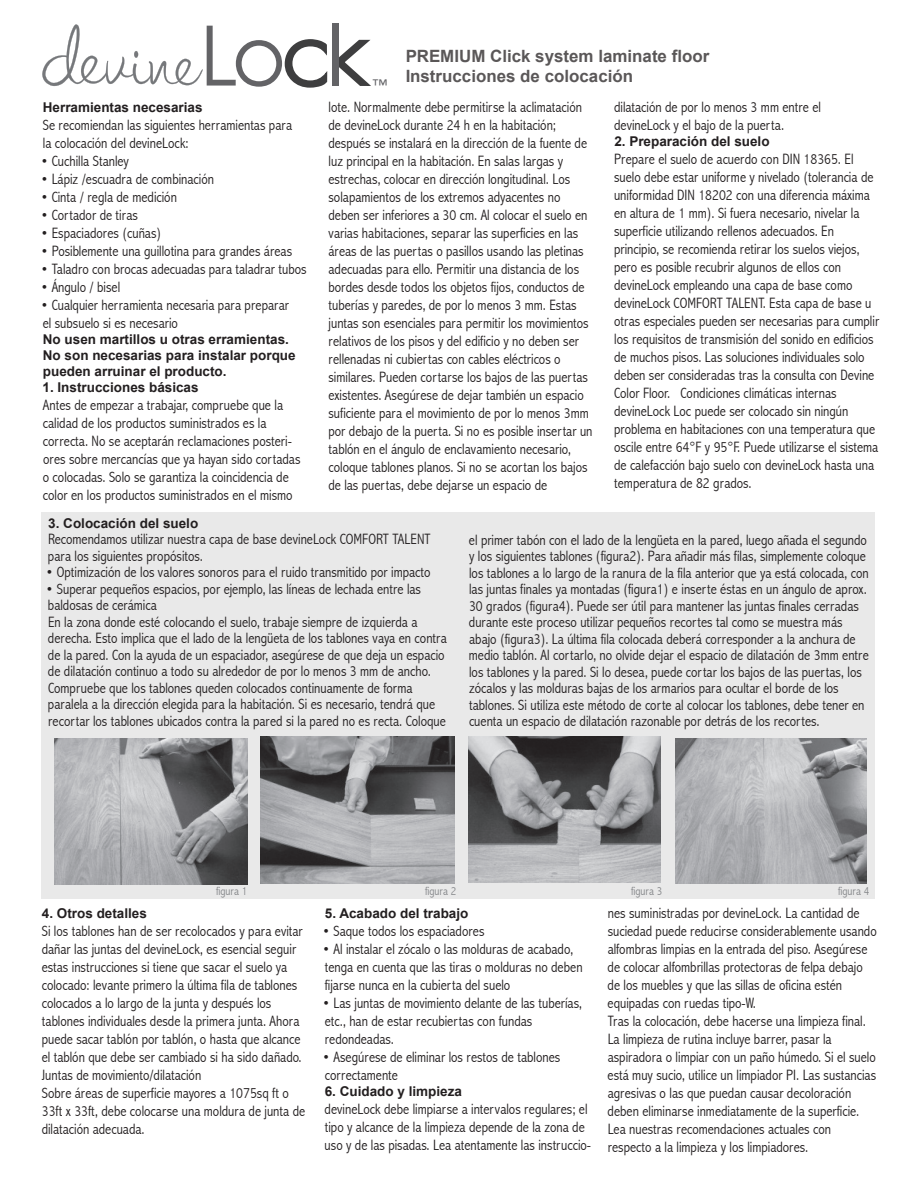
<style>
.page{position:relative;width:918px;height:1188px;background:#fff}
.page>*{position:absolute;margin:0;border:0;box-sizing:border-box;transform-origin:0 0}
.t1{font:700 16.95px/20.2px "Arial";color:#231f20}
.t2{font:300 condensed 15px/18px "Abadi";color:#231f20}
.t3{font:14.55px "Century Gothic";color:#636366}
.t4{font:700 13.5px/16.2px "Arial";color:#231f20}
.t5{font:300 condensed 12px "Abadi";color:#848689}
</style>
<div class="page">
<div style="left:41px;top:512px;width:834px;height:387px;background:#e9e9e9"></div>
<img style="left:54px;top:738px;width:194px;height:147px">
<img style="left:261px;top:737px;width:194px;height:147px">
<img style="left:468px;top:737px;width:193px;height:145px">
<img style="left:676px;top:739px;width:191px;height:145px">
<svg style="left:42px;top:24px;width:286px;height:64px"></svg>
<svg style="left:339px;top:39px;width:32px;height:47px"></svg>
<div style="left:332px;top:24px;width:7px;height:62px;background:#636366"></div>
<p class="t4" style="left:43px;top:99px;width:161px">Herramientas necesarias</p>
<p class="t2" style="left:43px;top:116px;width:251px">Se recomiendan las siguientes herramientas para la colocación del devineLock:</p>
<p class="t2" style="left:41px;top:152px;width:89px">• Cuchilla Stanley</p>
<p class="t2" style="left:41px;top:170px;width:175px">• Lápiz /escuadra de combinación</p>
<p class="t2" style="left:41px;top:188px;width:138px">• Cinta / regla de medición</p>
<p class="t2" style="left:41px;top:206px;width:99px">• Cortador de tiras</p>
<p class="t2" style="left:41px;top:224px;width:122px">• Espaciadores (cuñas)</p>
<p class="t2" style="left:41px;top:242px;width:253px">• Posiblemente una guillotina para grandes áreas</p>
<p class="t2" style="left:41px;top:260px;width:267px">• Taladro con brocas adecuadas para taladrar tubos</p>
<p class="t2" style="left:41px;top:278px;width:81px">• Ángulo / bisel</p>
<p class="t2" style="left:41px;top:296px;width:250px">• Cualquier herramienta necesaria para preparar el subsuelo si es necesario</p>
<p class="t4" style="left:43px;top:331px;width:254px">No usen martillos u otras erramientas.<br>No son necesarias para instalar porque pueden arruinar el producto.</p>
<p class="t4" style="left:43px;top:380px;width:158px">1. Instrucciones básicas</p>
<p class="t2" style="left:43px;top:396px;width:259px">Antes de empezar a trabajar, compruebe que la calidad de los productos suministrados es la correcta. No se aceptarán reclamaciones posteri&shy;ores sobre mercancías que ya hayan sido cortadas o colocadas. Solo se garantiza la coincidencia de color en los productos suministrados en el mismo</p>
<p class="t3" style="left:373px;top:75px;width:16px">™</p>
<p class="t1" style="left:406px;top:46px;width:305px">PREMIUM Click system laminate floor<br>Instrucciones de colocación</p>
<p class="t2" style="left:328px;top:98px;width:266px">lote. Normalmente debe permitirse la aclimatación de devineLock durante 24 h en la habitación; después se instalará en la dirección de la fuente de luz principal en la habitación. En salas largas y estrechas, colocar en dirección longitudinal. Los solapamientos de los extremos adyacentes no deben ser inferiores a 30 cm. Al colocar el suelo en varias habitaciones, separar las superficies en las áreas de las puertas o pasillos usando las pletinas adecuadas para ello. Permitir una distancia de los bordes desde todos los objetos fijos, conductos de tuberías y paredes, de por lo menos 3 mm. Estas juntas son esenciales para permitir los movimientos relativos de los pisos y del edificio y no deben ser rellenadas ni cubiertas con cables eléctricos o similares. Pueden cortarse los bajos de las puertas existentes. Asegúrese de dejar también un espacio suficiente para el movimiento de por lo menos 3mm por debajo de la puerta. Si no es posible insertar un tablón en el ángulo de enclavamiento necesario, coloque tablones planos. Si no se acortan los bajos de las puertas, debe dejarse un espacio de</p>
<p class="t2" style="left:614px;top:98px;width:208px">dilatación de por lo menos 3 mm entre el devineLock y el bajo de la puerta.</p>
<p class="t4" style="left:614px;top:134px;width:157px">2. Preparación del suelo</p>
<p class="t2" style="left:614px;top:150px;width:267px">Prepare el suelo de acuerdo con DIN 18365. El suelo debe estar uniforme y nivelado (tolerancia de uniformidad DIN 18202 con una diferencia máxima en altura de 1 mm). Si fuera necesario, nivelar la superficie utilizando rellenos adecuados. En principio, se recomienda retirar los suelos viejos, pero es posible recubrir algunos de ellos con devineLock empleando una capa de base como devineLock COMFORT TALENT. Esta capa de base u otras especiales pueden ser necesarias para cumplir los requisitos de transmisión del sonido en edificios de muchos pisos. Las soluciones individuales solo deben ser consideradas tras la consulta con Devine Color Floor. Condiciones climáticas internas devineLock Loc puede ser colocado sin ningún problema en habitaciones con una temperatura que oscile entre 64°F y 95°F. Puede utilizarse el sistema de calefacción bajo suelo con devineLock hasta una temperatura de 82 grados.</p>
<p class="t4" style="left:48px;top:515px;width:152px">3. Colocación del suelo</p>
<p class="t2" style="left:48px;top:531px;width:384px;line-height:16.5px">Recomendamos utilizar nuestra capa de base devineLock COMFORT TALENT para los siguientes propósitos.</p>
<p class="t2" style="left:46px;top:563px;width:386px">• Optimización de los valores sonoros para el ruido transmitido por impacto</p>
<p class="t2" style="left:46px;top:581px;width:402px;line-height:16.5px">• Superar pequeños espacios, por ejemplo, las líneas de lechada entre las baldosas de cerámica<br>En la zona donde esté colocando el suelo, trabaje siempre de izquierda a derecha. Esto implica que el lado de la lengüeta de los tablones vaya en contra de la pared. Con la ayuda de un espaciador, asegúrese de que deja un espacio de dilatación continuo a todo su alrededor de por lo menos 3 mm de ancho.<br>Compruebe que los tablones queden colocados continuamente de forma paralela a la dirección elegida para la habitación. Si es necesario, tendrá que recortar los tablones ubicados contra la pared si la pared no es recta. Coloque</p>
<p class="t2" style="left:469px;top:532px;width:401px;line-height:16.5px">el primer tabón con el lado de la lengüeta en la pared, luego añada el segundo y los siguientes tablones (figura2). Para añadir más filas, simplemente coloque los tablones a lo largo de la ranura de la fila anterior que ya está colocada, con las juntas finales ya montadas (figura1) e inserte éstas en un ángulo de aprox.<br>30 grados (figura4). Puede ser útil para mantener las juntas finales cerradas durante este proceso utilizar pequeños recortes tal como se muestra más abajo (figura3). La última fila colocada deberá corresponder a la anchura de medio tablón. Al cortarlo, no olvide dejar el espacio de dilatación de 3mm entre los tablones y la pared. Si lo desea, puede cortar los bajos de las puertas, los zócalos y las molduras bajas de los armarios para ocultar el borde de los tablones. Si utiliza este método de corte al colocar los tablones, debe tener en cuenta un espacio de dilatación razonable por detrás de los recortes.</p>
<p class="t5" style="left:216px;top:884px;width:33px">figura 1</p>
<p class="t5" style="left:425px;top:884px;width:33px">figura 2</p>
<p class="t5" style="left:631px;top:884px;width:33px">figura 3</p>
<p class="t5" style="left:838px;top:884px;width:33px">figura 4</p>
<p class="t4" style="left:42px;top:906px;width:107px">4. Otros detalles</p>
<p class="t2" style="left:42px;top:922px;width:265px">Si los tablones han de ser recolocados y para evitar dañar las juntas del devineLock, es esencial seguir estas instrucciones si tiene que sacar el suelo ya colocado: levante primero la última fila de tablones colocados a lo largo de la junta y después los tablones individuales desde la primera junta. Ahora puede sacar tablón por tablón, o hasta que alcance el tablón que debe ser cambiado si ha sido dañado.<br>Juntas de movimiento/dilatación<br>Sobre áreas de superficie mayores a 1075sq ft o 33ft x 33ft, debe colocarse una moldura de junta de dilatación adecuada.</p>
<p class="t4" style="left:325px;top:906px;width:145px">5. Acabado del trabajo</p>
<p class="t2" style="left:323px;top:922px;width:163px">• Saque todos los espaciadores</p>
<p class="t2" style="left:323px;top:940px;width:261px">• Al instalar el zócalo o las molduras de acabado, tenga en cuenta que las tiras o molduras no deben fijarse nunca en la cubierta del suelo</p>
<p class="t2" style="left:323px;top:994px;width:261px">• Las juntas de movimiento delante de las tuberías, etc., han de estar recubiertas con fundas redondeadas.</p>
<p class="t2" style="left:323px;top:1048px;width:239px">• Asegúrese de eliminar los restos de tablones correctamente</p>
<p class="t4" style="left:325px;top:1084px;width:139px">6. Cuidado y limpieza</p>
<p class="t2" style="left:325px;top:1100px;width:268px">devineLock debe limpiarse a intervalos regulares; el tipo y alcance de la limpieza depende de la zona de uso y de las pisadas. Lea atentamente las instruccio-</p>
<p class="t2" style="left:608px;top:904px;width:271px">nes suministradas por devineLock. La cantidad de suciedad puede reducirse considerablemente usando alfombras limpias en la entrada del piso. Asegúrese de colocar alfombrillas protectoras de felpa debajo de los muebles y que las sillas de oficina estén equipadas con ruedas tipo-W.<br>Tras la colocación, debe hacerse una limpieza final.<br>La limpieza de rutina incluye barrer, pasar la aspiradora o limpiar con un paño húmedo. Si el suelo está muy sucio, utilice un limpiador PI. Las sustancias agresivas o las que puedan causar decoloración deben eliminarse inmediatamente de la superficie.<br>Lea nuestras recomendaciones actuales con respecto a la limpieza y los limpiadores.</p>
</div>
